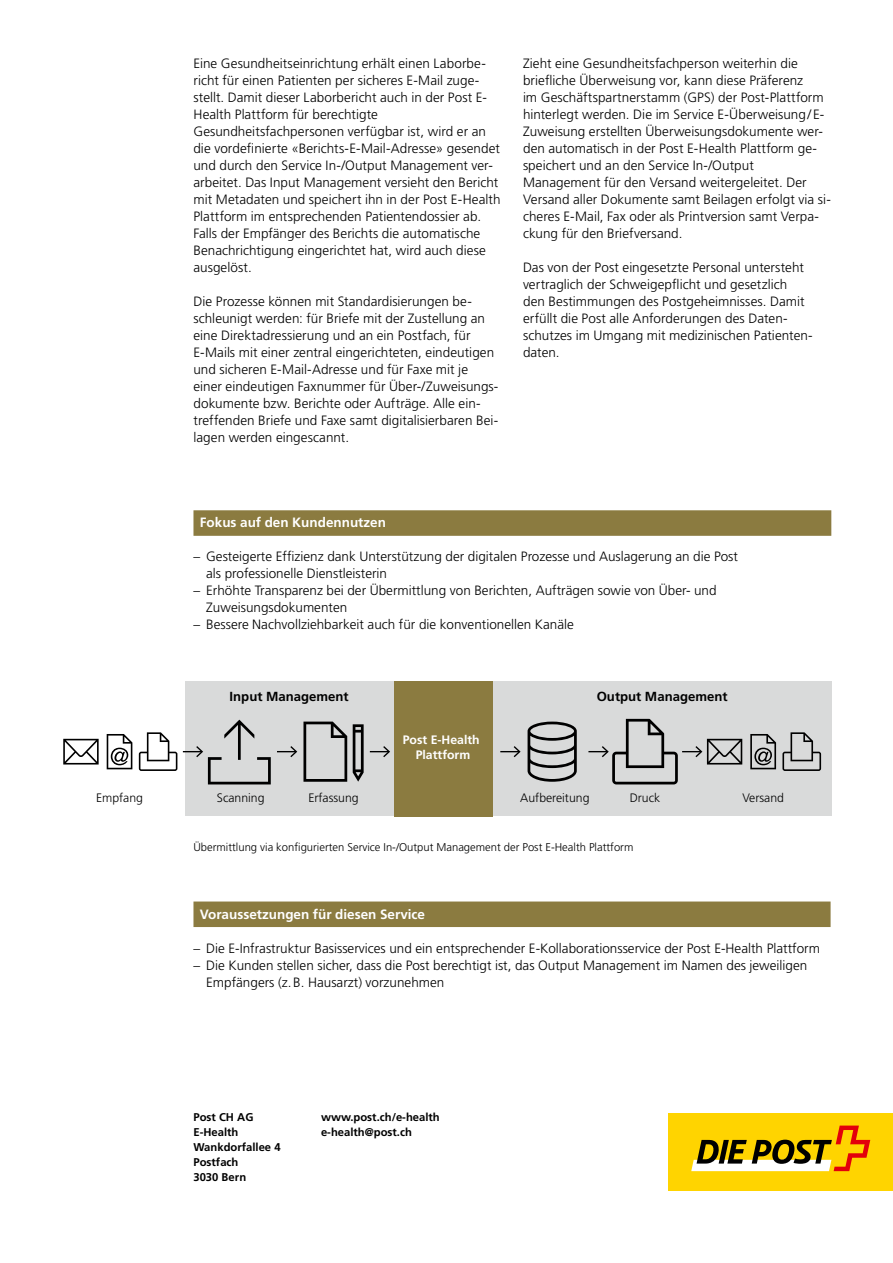
<style>
.page{position:relative;width:893px;height:1263px;background:#fff}
.page>*{position:absolute;margin:0;border:0;box-sizing:border-box;transform-origin:0 0}
.t1{font:300 13.5px/17px "Frutiger LT";color:#000}
.t2{font:700 13.5px "Frutiger LT";color:#fff}
.t3{font:700 13.2px "Frutiger LT";color:#000}
.t4{font:300 12.3px "Frutiger LT";color:#000}
.t5{font:700 12.3px/14.7px "Frutiger LT";color:#fff;text-align:center}
.t6{font:700 11.25px "Frutiger LT";color:#000}
.t7{font:300 11.25px "Frutiger LT";color:#000}
</style>
<div class="page">
<div style="left:193px;top:901px;width:638px;height:26px;background:#8b7b40"></div>
<div style="left:193px;top:510px;width:638px;height:26px;background:#8b7b40"></div>
<div style="left:669px;top:1113px;width:224px;height:78px;background:#ffd400"></div>
<svg style="left:691px;top:1125px;width:179px;height:46px"></svg>
<div style="left:185px;top:681px;width:646px;height:135px;background:#d9dada"></div>
<svg style="left:277px;top:746px;width:20px;height:11px"></svg>
<svg style="left:370px;top:746px;width:20px;height:11px"></svg>
<svg style="left:500px;top:746px;width:21px;height:11px"></svg>
<div style="left:394px;top:681px;width:98px;height:135px;background:#8b7b40"></div>
<svg style="left:353px;top:724px;width:11px;height:58px"></svg>
<svg style="left:303px;top:722px;width:44px;height:60px"></svg>
<svg style="left:528px;top:722px;width:49px;height:60px"></svg>
<svg style="left:183px;top:720px;width:88px;height:64px"></svg>
<svg style="left:139px;top:732px;width:38px;height:39px"></svg>
<svg style="left:63px;top:739px;width:36px;height:25px"></svg>
<svg style="left:107px;top:734px;width:25px;height:35px"></svg>
<svg style="left:782px;top:732px;width:39px;height:39px"></svg>
<svg style="left:588px;top:719px;width:154px;height:65px"></svg>
<svg style="left:750px;top:734px;width:26px;height:35px"></svg>
<p class="t1" style="left:193px;top:55px;width:309px">Eine Gesundheitseinrichtung erhält einen Laborbe&shy;richt für einen Patienten per sicheres E-Mail zuge&shy;stellt. Damit dieser Labor bericht auch in der Post E-Health Plattform für berechtigte Gesundheitsfachpersonen verfügbar ist, wird er an die vordefinierte «Berichts-E-Mail-Adresse» gesendet und durch den Service In-/Output Management ver&shy;arbeitet. Das Input Management versieht den Bericht mit Metadaten und speichert ihn in der Post E-Health Plattform im entsprechenden Patientendossier ab.<br>Falls der Empfänger des Berichts die automatische Benachrichtigung eingerichtet hat, wird auch diese ausgelöst.</p>
<p class="t1" style="left:193px;top:293px;width:306px">Die Prozesse können mit Standardisierungen be&shy;schleunigt werden: für Briefe mit der Zustellung an eine Direktadressierung und an ein Postfach, für E-Mails mit einer zentral eingerichteten, eindeutigen und sicheren E-Mail-Adresse und für Faxe mit je einer eindeutigen Faxnummer für Über-/Zuweisungs&shy;dokumente bzw. Berichte oder Aufträge. Alle ein&shy;treffenden Briefe und Faxe samt digitalisier baren Bei&shy;lagen werden eingescannt.</p>
<p class="t1" style="left:523px;top:55px;width:309px">Zieht eine Gesundheitsfachperson weiterhin die briefliche Überweisung vor, kann diese Präferenz<br>im Geschäftspartnerstamm (GPS) der Post-Plattform hinterlegt werden. Die im Service E-Überweisung / E-Zuweisung erstellten Überweisungsdokumente wer&shy;den automatisch in der Post E-Health Plattform ge&shy;speichert und an den Service In-/Output Management für den Versand weitergeleitet. Der Versand aller Dokumente samt Beilagen erfolgt via si&shy;cheres E-Mail, Fax oder als Printversion samt Verpa&shy;ckung für den Briefversand.</p>
<p class="t1" style="left:523px;top:259px;width:291px">Das von der Post eingesetzte Personal untersteht vertraglich der Schweigepflicht und gesetzlich<br>den Bestimmungen des Postgeheimnisses. Damit erfüllt die Post alle Anforderungen des Daten&shy;schutzes im Umgang mit medizinischen Patienten&shy;daten.</p>
<h2 class="t2" style="left:200px;top:515px;width:188px">Fokus auf den Kundennutzen</h2>
<p class="t1" style="left:206px;top:548px;width:533px;text-indent:-13px">– Gesteigerte Effizienz dank Unterstützung der digitalen Prozesse und Auslagerung an die Post als professionelle Dienstleisterin</p>
<p class="t1" style="left:206px;top:582px;width:512px;text-indent:-13px">– Erhöhte Transparenz bei der Übermittlung von Berichten, Aufträgen sowie von Über- und<br>Zuweisungsdokumenten</p>
<p class="t1" style="left:193px;top:616px;width:382px">– Bessere Nachvollziehbarkeit auch für die konventionellen Kanäle</p>
<p class="t3" style="left:230px;top:688px;width:121px">Input Management</p>
<p class="t3" style="left:597px;top:688px;width:132px">Output Management</p>
<p class="t5" style="left:403px;top:732px;width:78px">Post E-Health<br>Plattform</p>
<p class="t4" style="left:96px;top:790px;width:48px">Empfang</p>
<p class="t4" style="left:217px;top:790px;width:49px">Scanning</p>
<p class="t4" style="left:308px;top:790px;width:52px">Erfassung</p>
<p class="t4" style="left:520px;top:790px;width:71px">Aufbereitung</p>
<p class="t4" style="left:630px;top:790px;width:32px">Druck</p>
<p class="t4" style="left:742px;top:790px;width:43px">Versand</p>
<p class="t7" style="left:193px;top:840px;width:441px">Übermittlung via konfigurierten Service In-/Output Management der Post E-Health Plattform</p>
<h2 class="t2" style="left:200px;top:906px;width:227px">Voraussetzungen für diesen Service</h2>
<p class="t1" style="left:193px;top:939px;width:628px">– Die E-Infrastruktur Basisservices und ein entsprechender E-Kollaborationsservice der Post E-Health Plattform</p>
<p class="t1" style="left:206px;top:957px;width:603px;text-indent:-13px">– Die Kunden stellen sicher, dass die Post berechtigt ist, das Output Management im Namen des jeweiligen<br>Empfängers (z. B. Hausarzt) vorzunehmen</p>
<p class="t6" style="left:193px;top:1111px;width:61px">Post CH AG</p>
<p class="t6" style="left:321px;top:1111px;width:120px">www.post.ch/e-health</p>
<p class="t6" style="left:193px;top:1125px;width:47px">E-Health</p>
<p class="t6" style="left:321px;top:1125px;width:92px">e-health@post.ch</p>
<p class="t6" style="left:193px;top:1140px;width:89px">Wankdorfallee 4</p>
<p class="t6" style="left:193px;top:1155px;width:46px">Postfach</p>
<p class="t6" style="left:193px;top:1170px;width:54px">3030 Bern</p>
</div>
